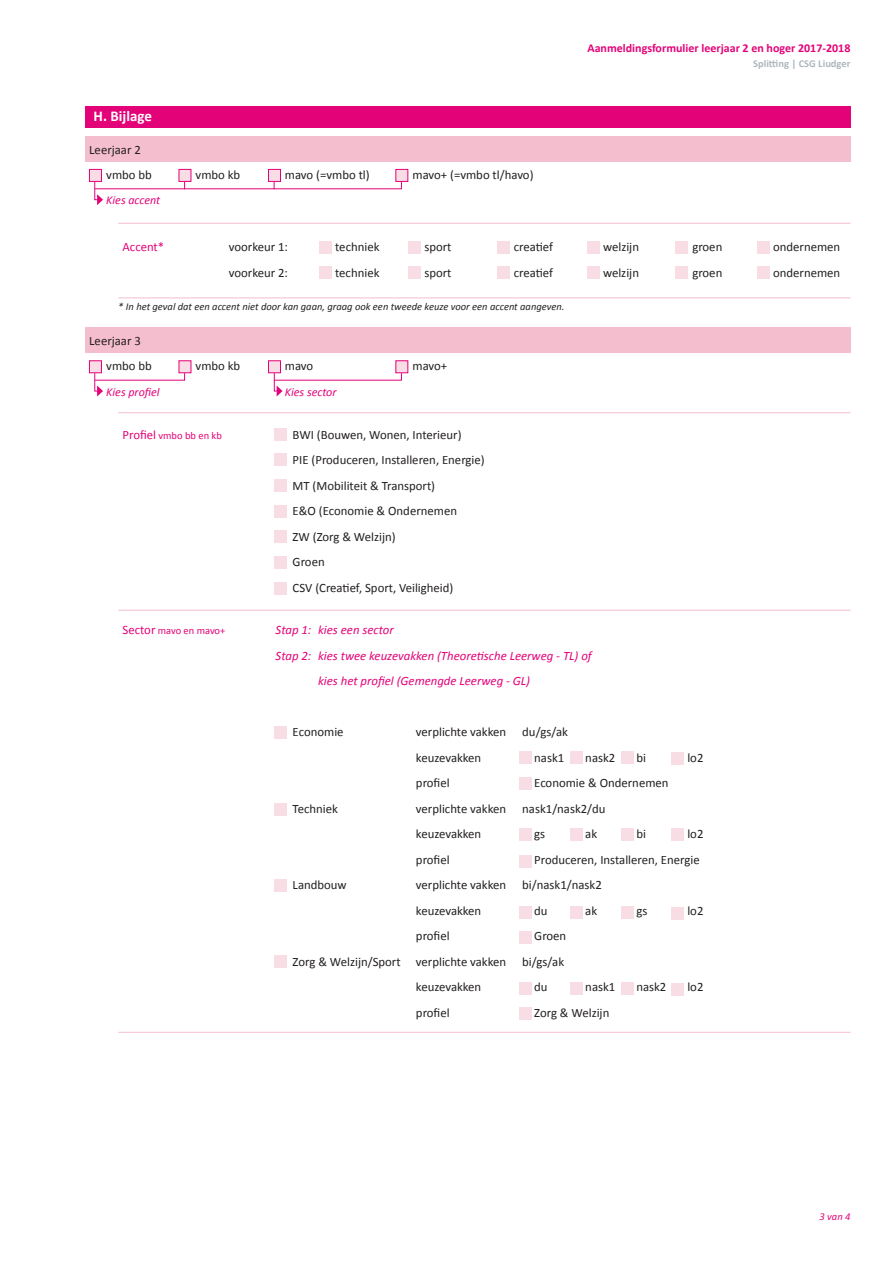
<style>
.page{position:relative;width:893px;height:1263px;background:#fff}
.page>*{position:absolute;margin:0;border:0;box-sizing:border-box;transform-origin:0 0}
.t1{font:700 15px "Calibri";color:#fff}
.t2{font:12.75px/25.5px "Calibri";color:#231f20}
.t3{font:italic 12.75px "Calibri";color:#e40278}
.t4{font:12.75px "Calibri";color:#e40278}
.t5{font:700 12px "Calibri";color:#e40278}
.t6{font:italic 12px "Calibri";color:#e40278}
.t7{font:italic 10.5px "Calibri";color:#231f20}
.t8{font:10.5px "Calibri";color:#e40278}
.t9{font:700 10.5px "Calibri";color:#aeb8be}
.t10{font:italic 10.5px "Calibri";color:#e40278}
.s1{font-size:12.75px}
</style>
<div class="page">
<div style="left:85px;top:136px;width:765px;height:26px;background:#f5becf"></div>
<div style="left:85px;top:327px;width:765px;height:26px;background:#f5becf"></div>
<div style="left:85px;top:106px;width:765px;height:22px;background:#e40278"></div>
<div style="left:89px;top:169px;width:13px;height:13px;background:#f9dde4;border:1px solid #e40278"></div>
<div style="left:89px;top:360px;width:13px;height:13px;background:#f9dde4;border:1px solid #e40278"></div>
<div style="left:179px;top:169px;width:12px;height:13px;background:#f9dde4;border:1px solid #e40278"></div>
<div style="left:179px;top:360px;width:12px;height:13px;background:#f9dde4"></div>
<div style="left:268px;top:169px;width:13px;height:13px;background:#f9dde4;border:1px solid #e40278"></div>
<div style="left:268px;top:360px;width:13px;height:13px;background:#f9dde4;border:1px solid #e40278"></div>
<div style="left:395px;top:169px;width:13px;height:13px;background:#f9dde4;border:1px solid #e40278"></div>
<svg style="left:395px;top:360px;width:13px;height:13px"></svg>
<svg style="left:94px;top:372px;width:91px;height:24px"></svg>
<svg style="left:94px;top:181px;width:308px;height:24px"></svg>
<svg style="left:273px;top:372px;width:129px;height:24px"></svg>
<div style="left:319px;top:266px;width:13px;height:13px;background:#f9dde4"></div>
<div style="left:408px;top:266px;width:13px;height:13px;background:#f9dde4"></div>
<div style="left:497px;top:266px;width:13px;height:13px;background:#f9dde4"></div>
<div style="left:587px;top:266px;width:13px;height:13px;background:#f9dde4"></div>
<div style="left:675px;top:266px;width:13px;height:13px;background:#f9dde4"></div>
<div style="left:757px;top:266px;width:12px;height:13px;background:#f9dde4"></div>
<div style="left:319px;top:241px;width:13px;height:13px;background:#f9dde4"></div>
<div style="left:408px;top:241px;width:13px;height:13px;background:#f9dde4"></div>
<div style="left:497px;top:241px;width:13px;height:13px;background:#f9dde4"></div>
<div style="left:587px;top:241px;width:13px;height:13px;background:#f9dde4"></div>
<div style="left:675px;top:241px;width:13px;height:13px;background:#f9dde4"></div>
<div style="left:757px;top:241px;width:12px;height:13px;background:#f9dde4"></div>
<hr style="left:118px;top:223px;width:732px;height:1px;background:#f5becf">
<hr style="left:118px;top:298px;width:732px;height:1px;background:#f5becf">
<hr style="left:118px;top:412px;width:732px;height:1px;background:#f5becf">
<hr style="left:118px;top:610px;width:732px;height:1px;background:#f5becf">
<hr style="left:118px;top:1032px;width:732px;height:1px;background:#f5becf">
<div style="left:274px;top:428px;width:13px;height:13px;background:#f9dde4"></div>
<div style="left:274px;top:505px;width:13px;height:13px;background:#f9dde4"></div>
<div style="left:274px;top:453px;width:13px;height:13px;background:#f9dde4"></div>
<div style="left:274px;top:530px;width:13px;height:13px;background:#f9dde4"></div>
<div style="left:519px;top:751px;width:12px;height:13px;background:#f9dde4"></div>
<div style="left:519px;top:777px;width:12px;height:13px;background:#f9dde4"></div>
<div style="left:519px;top:828px;width:12px;height:13px;background:#f9dde4"></div>
<div style="left:519px;top:906px;width:12px;height:13px;background:#f9dde4"></div>
<div style="left:519px;top:982px;width:12px;height:13px;background:#f9dde4"></div>
<div style="left:519px;top:1007px;width:12px;height:12px;background:#f9dde4"></div>
<div style="left:570px;top:751px;width:13px;height:13px;background:#f9dde4"></div>
<div style="left:570px;top:828px;width:13px;height:13px;background:#f9dde4"></div>
<div style="left:570px;top:906px;width:13px;height:13px;background:#f9dde4"></div>
<div style="left:570px;top:982px;width:13px;height:13px;background:#f9dde4"></div>
<div style="left:621px;top:751px;width:13px;height:13px;background:#f9dde4"></div>
<div style="left:621px;top:828px;width:13px;height:13px;background:#f9dde4"></div>
<div style="left:621px;top:906px;width:13px;height:13px;background:#f9dde4"></div>
<div style="left:621px;top:982px;width:13px;height:13px;background:#f9dde4"></div>
<div style="left:671px;top:752px;width:13px;height:12px;background:#f9dde4"></div>
<div style="left:671px;top:828px;width:13px;height:13px;background:#f9dde4"></div>
<div style="left:671px;top:907px;width:13px;height:12px;background:#f9dde4"></div>
<div style="left:671px;top:983px;width:13px;height:12px;background:#f9dde4"></div>
<div style="left:274px;top:479px;width:13px;height:13px;background:#f9dde4"></div>
<div style="left:274px;top:556px;width:13px;height:13px;background:#f9dde4"></div>
<div style="left:274px;top:803px;width:13px;height:13px;background:#f9dde4"></div>
<div style="left:274px;top:879px;width:13px;height:13px;background:#f9dde4"></div>
<div style="left:274px;top:955px;width:13px;height:13px;background:#f9dde4"></div>
<div style="left:274px;top:726px;width:13px;height:13px;background:#f9dde4"></div>
<div style="left:274px;top:582px;width:13px;height:13px;background:#f9dde4"></div>
<div style="left:519px;top:931px;width:12px;height:12px;background:#f9dde4"></div>
<div style="left:519px;top:855px;width:12px;height:12px;background:#f9dde4"></div>
<p class="t1" style="left:94px;top:106px;width:60px">H. Bijlage</p>
<p class="t2" style="left:89px;top:137px;width:53px">Leerjaar 2</p>
<p class="t2" style="left:106px;top:162px;width:47px">vmbo bb</p>
<p class="t2" style="left:196px;top:162px;width:46px">vmbo kb</p>
<p class="t2" style="left:285px;top:162px;width:86px">mavo (=vmbo tl)</p>
<p class="t2" style="left:412px;top:162px;width:123px">mavo+ (=vmbo tl/havo)</p>
<p class="t6" style="left:106px;top:192px;width:55px">Kies accent</p>
<p class="t5" style="left:587px;top:40px;width:265px">Aanmeldingsformulier leerjaar 2 en hoger 2017-2018</p>
<p class="t9" style="left:753px;top:56px;width:99px">Splitting | CSG Liudger</p>
<p class="t4" style="left:123px;top:239px;width:43px">Accent*</p>
<p class="t2" style="left:229px;top:234px;width:61px">voorkeur 1:</p>
<p class="t2" style="left:335px;top:234px;width:46px">techniek</p>
<p class="t2" style="left:424px;top:234px;width:29px">sport</p>
<p class="t2" style="left:514px;top:234px;width:41px">creatief</p>
<p class="t2" style="left:603px;top:234px;width:37px">welzijn</p>
<p class="t2" style="left:692px;top:234px;width:32px">groen</p>
<p class="t2" style="left:773px;top:234px;width:69px">ondernemen</p>
<p class="t2" style="left:229px;top:260px;width:61px">voorkeur 2:</p>
<p class="t2" style="left:335px;top:260px;width:46px">techniek</p>
<p class="t2" style="left:424px;top:260px;width:29px">sport</p>
<p class="t2" style="left:514px;top:260px;width:41px">creatief</p>
<p class="t2" style="left:603px;top:260px;width:37px">welzijn</p>
<p class="t2" style="left:692px;top:260px;width:32px">groen</p>
<p class="t2" style="left:773px;top:260px;width:69px">ondernemen</p>
<p class="t7" style="left:118px;top:299px;width:448px">* In het geval dat een accent niet door kan gaan, graag ook een tweede keuze voor een accent aangeven.</p>
<p class="t2" style="left:89px;top:328px;width:53px">Leerjaar 3</p>
<p class="t2" style="left:106px;top:354px;width:47px">vmbo bb</p>
<p class="t2" style="left:196px;top:354px;width:46px">vmbo kb</p>
<p class="t2" style="left:285px;top:354px;width:30px">mavo</p>
<p class="t2" style="left:412px;top:354px;width:36px">mavo+</p>
<p class="t6" style="left:106px;top:384px;width:55px">Kies profiel</p>
<p class="t6" style="left:285px;top:384px;width:53px">Kies sector</p>
<p class="t8" style="left:123px;top:428px;width:101px"><span class="s1">Profiel</span> vmbo bb en kb</p>
<p class="t2" style="left:293px;top:422px;width:194px">BWI (Bouwen, Wonen, Interieur)<br>PIE (Produceren, Installeren, Energie)<br>MT (Mobiliteit &amp; Transport)<br>E&amp;O (Economie &amp; Ondernemen<br>ZW (Zorg &amp; Welzijn)<br>Groen<br>CSV (Creatief, Sport, Veiligheid)</p>
<p class="t8" style="left:123px;top:624px;width:104px"><span class="s1">Sector</span> mavo en mavo+</p>
<p class="t3" style="left:276px;top:621px;width:120px">Stap 1: kies een sector</p>
<p class="t3" style="left:276px;top:647px;width:318px">Stap 2: kies twee keuzevakken (Theoretische Leerweg - TL) of</p>
<p class="t3" style="left:318px;top:672px;width:213px">kies het profiel (Gemengde Leerweg - GL)</p>
<p class="t2" style="left:293px;top:719px;width:52px">Economie</p>
<p class="t2" style="left:416px;top:719px;width:92px">verplichte vakken</p>
<p class="t2" style="left:522px;top:719px;width:47px">du/gs/ak</p>
<p class="t2" style="left:416px;top:745px;width:67px">keuzevakken</p>
<p class="t2" style="left:534px;top:745px;width:32px">nask1</p>
<p class="t2" style="left:585px;top:745px;width:32px">nask2</p>
<p class="t2" style="left:636px;top:745px;width:11px">bi</p>
<p class="t2" style="left:687px;top:745px;width:18px">lo2</p>
<p class="t2" style="left:416px;top:770px;width:35px">profiel</p>
<p class="t2" style="left:534px;top:770px;width:136px">Economie &amp; Ondernemen</p>
<p class="t2" style="left:293px;top:796px;width:47px">Techniek</p>
<p class="t2" style="left:416px;top:796px;width:92px">verplichte vakken</p>
<p class="t2" style="left:522px;top:796px;width:85px">nask1/nask2/du</p>
<p class="t2" style="left:416px;top:821px;width:67px">keuzevakken</p>
<p class="t2" style="left:534px;top:821px;width:12px">gs</p>
<p class="t2" style="left:585px;top:821px;width:13px">ak</p>
<p class="t2" style="left:636px;top:821px;width:11px">bi</p>
<p class="t2" style="left:687px;top:821px;width:18px">lo2</p>
<p class="t2" style="left:416px;top:847px;width:35px">profiel</p>
<p class="t2" style="left:534px;top:847px;width:167px">Produceren, Installeren, Energie</p>
<p class="t2" style="left:293px;top:872px;width:56px">Landbouw</p>
<p class="t2" style="left:416px;top:872px;width:92px">verplichte vakken</p>
<p class="t2" style="left:522px;top:872px;width:81px">bi/nask1/nask2</p>
<p class="t2" style="left:416px;top:898px;width:67px">keuzevakken</p>
<p class="t2" style="left:534px;top:898px;width:15px">du</p>
<p class="t2" style="left:585px;top:898px;width:13px">ak</p>
<p class="t2" style="left:636px;top:898px;width:12px">gs</p>
<p class="t2" style="left:687px;top:898px;width:18px">lo2</p>
<p class="t2" style="left:416px;top:923px;width:35px">profiel</p>
<p class="t2" style="left:534px;top:923px;width:34px">Groen</p>
<p class="t2" style="left:293px;top:949px;width:215px">Zorg &amp; Welzijn/Sport verplichte vakken</p>
<p class="t2" style="left:522px;top:949px;width:43px">bi/gs/ak</p>
<p class="t2" style="left:416px;top:974px;width:67px">keuzevakken</p>
<p class="t2" style="left:534px;top:974px;width:15px">du</p>
<p class="t2" style="left:585px;top:974px;width:32px">nask1</p>
<p class="t2" style="left:636px;top:974px;width:32px">nask2</p>
<p class="t2" style="left:687px;top:974px;width:18px">lo2</p>
<p class="t2" style="left:416px;top:1000px;width:35px">profiel</p>
<p class="t2" style="left:534px;top:1000px;width:77px">Zorg &amp; Welzijn</p>
<p class="t10" style="left:820px;top:1210px;width:32px">3 van 4</p>
</div>
